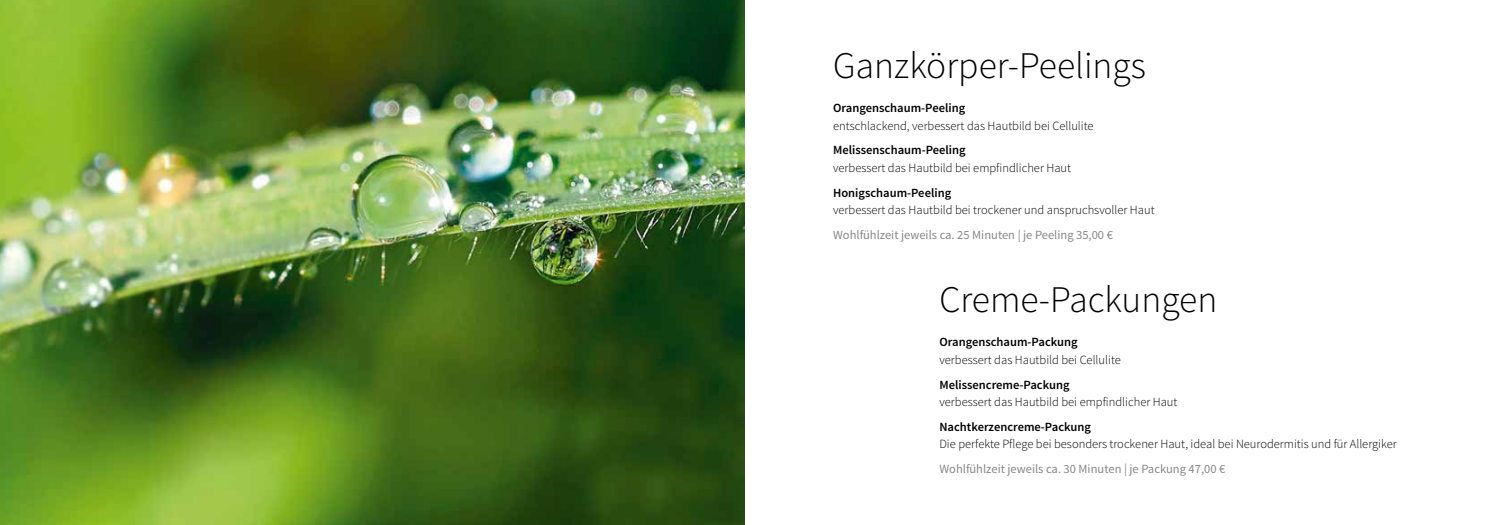
<style>
.page{position:relative;width:1489px;height:525px;background:#fff}
.page>*{position:absolute;margin:0;border:0;box-sizing:border-box;transform-origin:0 0}
.t1{font:300 37.5px "Source Sans Pro";color:#000}
.t2{font:300 12.5px "Source Sans Pro";color:#000}
.t3{font:600 12.5px "Source Sans Pro";color:#000}
.t4{font:12.5px "Source Sans Pro";color:#878786}
</style>
<div class="page">
<img style="left:0;top:0;width:744px;height:524px">
<h1 class="t1" style="left:833px;top:43px;width:314px">Ganzkörper-Peelings</h1>
<p class="t3" style="left:833px;top:100px;width:133px">Orangenschaum-Peeling</p>
<p class="t2" style="left:833px;top:118px;width:262px">entschlackend, verbessert das Hautbild bei Cellulite</p>
<p class="t3" style="left:833px;top:142px;width:134px">Melissenschaum-Peeling</p>
<p class="t2" style="left:833px;top:160px;width:239px">verbessert das Hautbild bei empfindlicher Haut</p>
<p class="t3" style="left:833px;top:184px;width:119px">Honigschaum-Peeling</p>
<p class="t2" style="left:833px;top:202px;width:323px">verbessert das Hautbild bei trockener und anspruchsvoller Haut</p>
<p class="t4" style="left:833px;top:226px;width:281px">Wohlfühlzeit jeweils ca. 25 Minuten | je Peeling 35,00 €</p>
<h1 class="t1" style="left:939px;top:276px;width:279px">Creme-Packungen</h1>
<p class="t3" style="left:939px;top:334px;width:140px">Orangenschaum-Packung</p>
<p class="t2" style="left:939px;top:352px;width:183px">verbessert das Hautbild bei Cellulite</p>
<p class="t3" style="left:939px;top:376px;width:131px">Melissencreme-Packung</p>
<p class="t2" style="left:939px;top:394px;width:239px">verbessert das Hautbild bei empfindlicher Haut</p>
<p class="t3" style="left:939px;top:418px;width:153px">Nachtkerzencreme-Packung</p>
<p class="t2" style="left:939px;top:436px;width:459px">Die perfekte Pflege bei besonders trockener Haut, ideal bei Neurodermitis und für Allergiker</p>
<p class="t4" style="left:939px;top:460px;width:287px">Wohlfühlzeit jeweils ca. 30 Minuten | je Packung 47,00 €</p>
</div>
